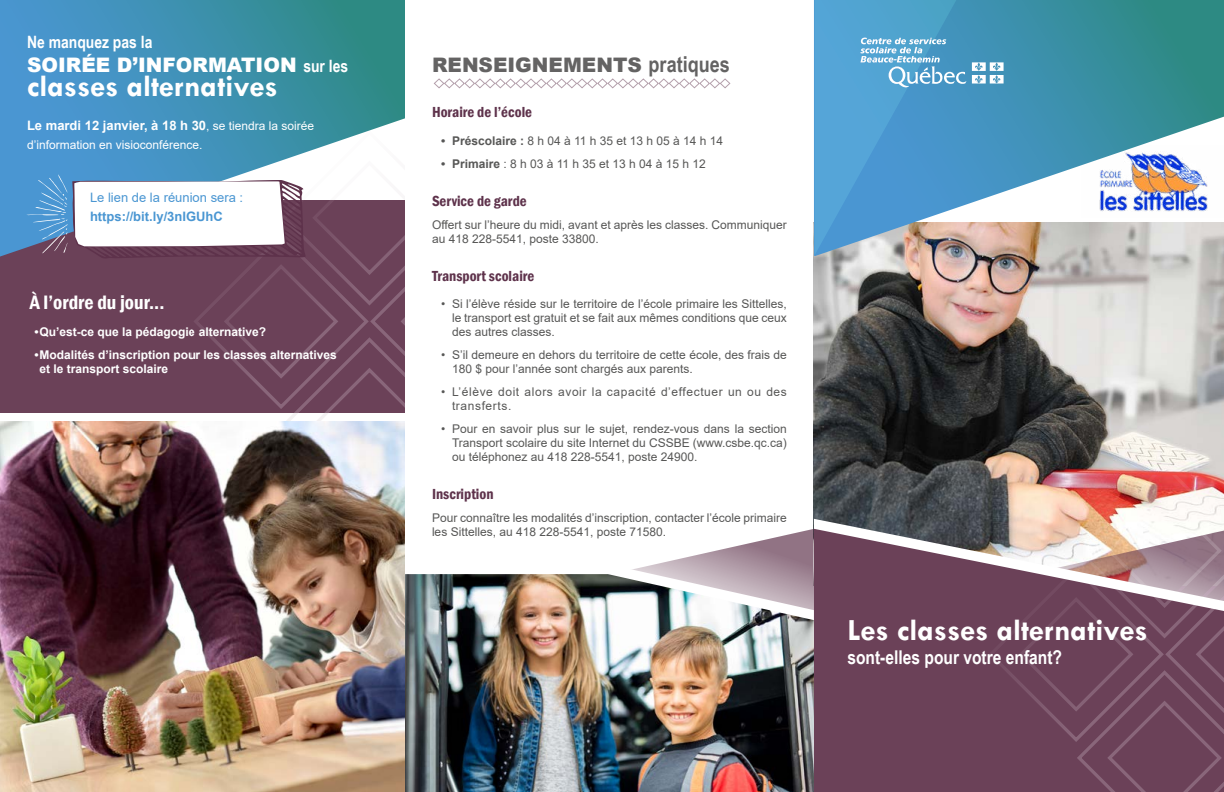
<style>
.page{position:relative;width:1224px;height:792px;background:#fff}
.page>*{position:absolute;margin:0;border:0;box-sizing:border-box;transform-origin:0 0}
.t1{font:700 31px "Tw Cen";color:#fff}
.t2{font:900 20px "Arial";color:#fff}
.t3{font:900 20px "Arial";color:#646363}
.t4{font:600 condensed 20px "Franklin Gothic";color:#fff}
.t5{font:700 19px "Arial Narrow";color:#fff}
.t6{font:700 17px "Arial Narrow";color:#fff}
.t7{font:600 condensed 15px "Franklin Gothic";color:#5e324b}
.t8{font:700 13px "Arial";color:#fff}
.t9{font:13px "Arial";color:#4a96d2}
.t10{font:700 13px "Arial";color:#4a96d2}
.t11{font:12px/14px "Arial";color:#575756}
.t12{font:700 12px/14px "Arial";color:#fff}
.t13{font:12px/14px "Arial";letter-spacing:.05em;color:#575756}
.t14{font:12px "Arial";color:#fff}
.s1{font-family:"Arial Narrow";font-weight:700;font-size:17px}
.s2{font-weight:400;font-size:12px}
.s3{font-family:"Arial Narrow";font-weight:700;font-size:22px}
.s4{font-weight:700}
</style>
<div class="page">
<img style="left:814px;top:256px;width:410px;height:263px">
<div style="left:0;top:200px;width:405px;height:212px;background:#6b4158"></div>
<div style="left:814px;top:529px;width:172px;height:263px;background:#6b4158"></div>
<svg style="left:632px;top:529px;width:182px;height:45px"></svg>
<img style="left:405px;top:574px;width:409px;height:218px">
<svg style="left:986px;top:475px;width:238px;height:317px;background:#926b78"></svg>
<svg style="left:0;top:0;width:405px;height:257px;background:#3e91b0"></svg>
<svg style="left:814px;top:0;width:410px;height:256px"></svg>
<svg style="left:814px;top:0;width:190px;height:255px;background:#60a2cb"></svg>
<svg style="left:26px;top:128px;width:379px;height:294px"></svg>
<svg style="left:433px;top:78px;width:298px;height:11px"></svg>
<img style="left:0;top:422px;width:405px;height:370px">
<h3 class="t6" style="left:27px;top:29px;width:127px">Ne manquez pas la</h3>
<h2 class="t2" style="left:27px;top:50px;width:323px">SOIRÉE D’INFORMATION <span class="s1">sur les</span></h2>
<h1 class="t1" style="left:27px;top:67px;width:252px">classes alternatives</h1>
<p class="t8" style="left:27px;top:117px;width:289px">Le mardi 12 janvier, à 18 h 30<span class="s2">, se tiendra la soirée</span></p>
<p class="t14" style="left:27px;top:137px;width:177px">d’information en visioconférence.</p>
<p class="t9" style="left:90px;top:189px;width:155px">Le lien de la réunion sera :</p>
<p class="t10" style="left:90px;top:208px;width:134px">https://bit.ly/3nIGUhC</p>
<h2 class="t4" style="left:30px;top:288px;width:136px">À l’ordre du jour...</h2>
<p class="t12" style="left:34px;top:325px;width:233px">•Qu’est-ce que la pédagogie alternative?</p>
<p class="t12" style="left:40px;top:348px;width:299px;text-indent:-5px">•Modalités d’inscription pour les classes alternatives et le transport scolaire</p>
<h2 class="t3" style="left:432px;top:51px;width:299px">RENSEIGNEMENTS <span class="s3">pratiques</span></h2>
<p class="t7" style="left:432px;top:102px;width:102px">Horaire de l’école</p>
<p class="t11" style="left:441px;top:133px;width:284px"><span class="s4">• Préscolaire :</span> 8 h 04 à 11 h 35 et 13 h 05 à 14 h 14</p>
<p class="t11" style="left:441px;top:156px;width:266px"><span class="s4">• Primaire</span> : 8 h 03 à 11 h 35 et 13 h 04 à 15 h 12</p>
<p class="t7" style="left:432px;top:191px;width:96px">Service de garde</p>
<p class="t11" style="left:432px;top:217px;width:356px">Offert sur l’heure du midi, avant et après les classes. Communiquer au 418 228-5541, poste 33800.</p>
<p class="t7" style="left:432px;top:266px;width:104px">Transport scolaire</p>
<p class="t11" style="left:452px;top:297px;width:336px;text-align:justify;text-indent:-11px">• Si l’élève réside sur le territoire de l’école primaire les Sittelles, le transport est gratuit et se fait aux mêmes conditions que ceux des autres classes.</p>
<p class="t11" style="left:452px;top:348px;width:336px;text-indent:-11px">• S’il demeure en dehors du territoire de cette école, des frais de<br>180 $ pour l’année sont chargés aux parents.</p>
<p class="t13" style="left:452px;top:385px;width:336px;text-indent:-11px">• L’élève doit alors avoir la capacité d’effectuer un ou des transferts.</p>
<p class="t11" style="left:452px;top:422px;width:336px;text-align:justify;text-indent:-11px">• Pour en savoir plus sur le sujet, rendez-vous dans la section Transport scolaire du site Internet du CSSBE (www.csbe.qc.ca) ou téléphonez au 418 228-5541, poste 24900.</p>
<p class="t7" style="left:432px;top:484px;width:63px">Inscription</p>
<p class="t11" style="left:432px;top:511px;width:356px">Pour connaître les modalités d’inscription, contacter l’école primaire les Sittelles, au 418 228-5541, poste 71580.</p>
<h1 class="t1" style="left:847px;top:611px;width:302px">Les classes alternatives</h1>
<h3 class="t5" style="left:847px;top:643px;width:216px">sont-elles pour votre enfant?</h3>
</div>
